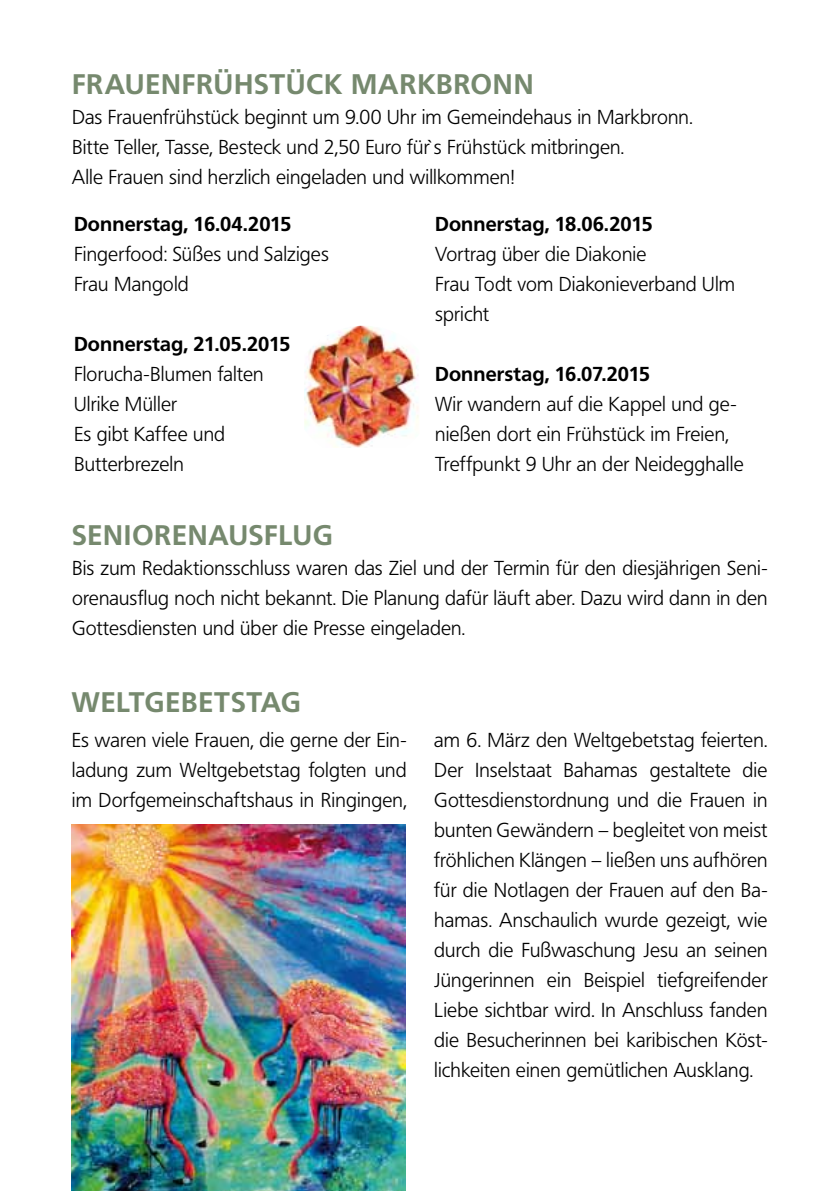
<style>
.page{position:relative;width:840px;height:1191px;background:#fff}
.page>*{position:absolute;margin:0;border:0;box-sizing:border-box;transform-origin:0 0}
.t1{font:700 28px "Frutiger BQ";letter-spacing:.03em;color:#76896e}
.t2{font:300 20px/30px "Frutiger BQ";letter-spacing:.005em;color:#000}
.t3{font:700 20px "Frutiger BQ";letter-spacing:.005em;color:#000}
</style>
<div class="page">
<img style="left:304px;top:326px;width:115px;height:122px">
<img style="left:72px;top:824px;width:333px;height:367px">
<h1 class="t1" style="left:72px;top:67px;width:52px">FRAUENF</h1>
<h1 class="t1" style="left:196px;top:67px;width:316px">RÜHSTÜCK MARKBRONN</h1>
<p class="t2" style="left:72px;top:102px;width:622px">Das Frauenfrühstück beginnt um 9.00 Uhr im Gemeindehaus in Markbronn.<br>Bitte Teller, Tasse, Besteck und 2,50 Euro für`s Frühstück mitbringen.<br>Alle Frauen sind herzlich eingeladen und willkommen!</p>
<p class="t3" style="left:74px;top:212px;width:219px">DONNERSTAG, 16.04.2015</p>
<p class="t2" style="left:74px;top:239px;width:256px">Fingerfood: Süßes und Salziges<br>Frau Mangold</p>
<p class="t3" style="left:435px;top:212px;width:219px">DONNERSTAG, 18.06.2015</p>
<p class="t2" style="left:435px;top:239px;width:301px">Vortrag über die Diakonie<br>Frau Todt vom Diakonieverband Ulm spricht</p>
<p class="t3" style="left:74px;top:332px;width:218px">DONNERSTAG, 21.05.2015</p>
<p class="t2" style="left:74px;top:359px;width:191px">Florucha-Blumen falten<br>Ulrike Müller<br>Es gibt Kaffee und<br>Butterbrezeln</p>
<p class="t3" style="left:435px;top:362px;width:216px">DONNERSTAG, 16.07.2015</p>
<p class="t2" style="left:435px;top:389px;width:310px">Wir wandern auf die Kappel und ge&shy;nießen dort ein Frühstück im Freien,<br>Treffpunkt 9 Uhr an der Neidegghalle</p>
<h1 class="t1" style="left:72px;top:519px;width:119px">SENIORENAUSFLUG</h1>
<p class="t2" style="left:72px;top:554px;width:697px;text-align:justify">Bis zum Redaktionsschluss waren das Ziel und der Termin für den diesjährigen Seni&shy;orenausflug noch nicht bekannt. Die Planung dafür läuft aber. Dazu wird dann in den Gottesdiensten und über die Presse eingeladen.</p>
<h1 class="t1" style="left:72px;top:685px;width:91px">WELTGEBE</h1>
<h1 class="t1" style="left:214px;top:685px;width:67px">TSTAG</h1>
<p class="t2" style="left:72px;top:725px;width:336px;text-align:justify">Es waren viele Frauen, die gerne der Ein&shy;ladung zum Weltgebetstag folgten und im Dorfgemeinschaftshaus in Ringingen,</p>
<p class="t2" style="left:434px;top:725px;width:335px;text-align:justify">am 6. März den Weltgebetstag feierten.<br>Der Inselstaat Bahamas gestaltete die Gottesdienstordnung und die Frauen in bunten Gewändern – begleitet von meist fröhlichen Klängen – ließen uns aufhören für die Notlagen der Frauen auf den Ba&shy;hamas. Anschaulich wurde gezeigt, wie durch die Fußwaschung Jesu an seinen Jüngerinnen ein Beispiel tiefgreifender Liebe sichtbar wird. In Anschluss fanden die Besucherinnen bei karibischen Köst&shy;lichkeiten einen gemütlichen Ausklang.</p>
</div>
